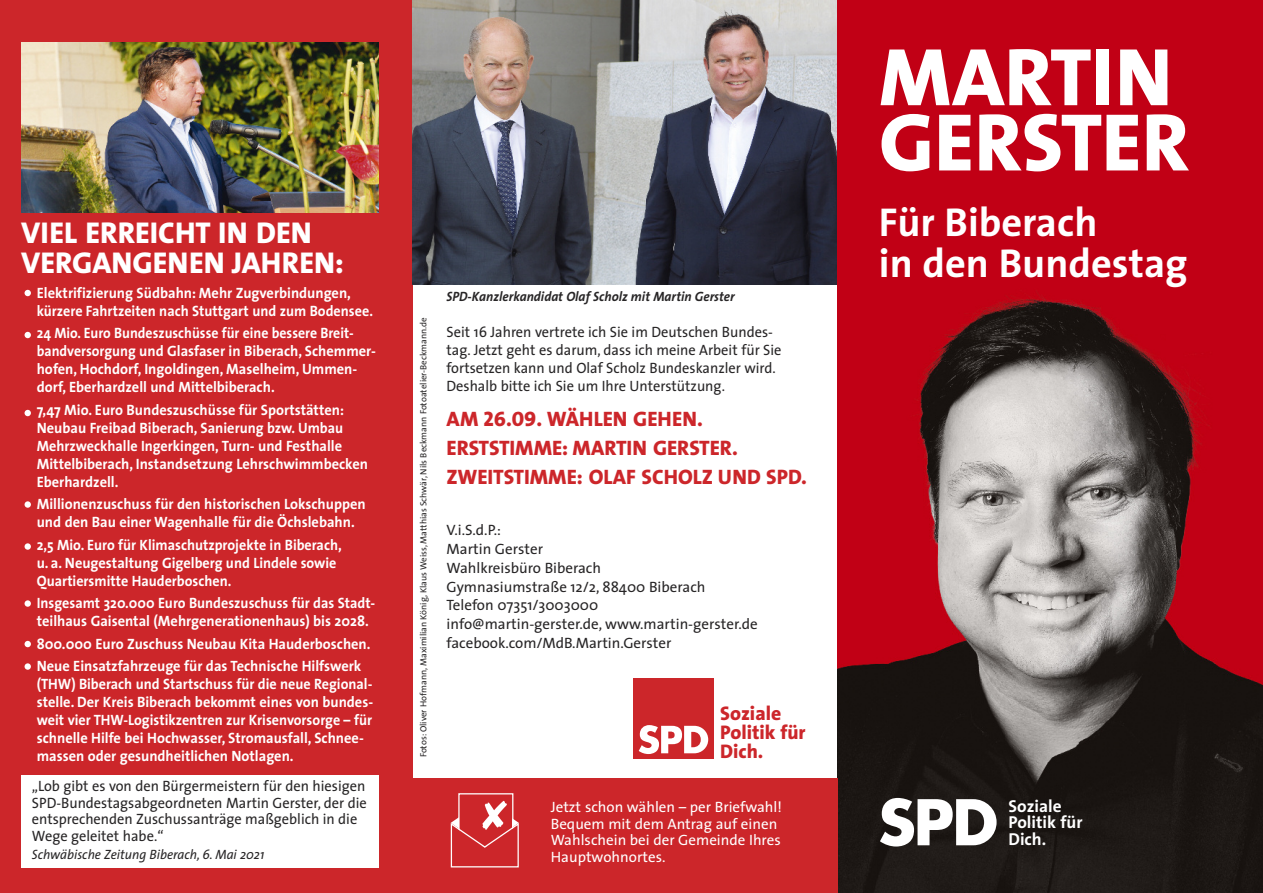
<style>
.page{position:relative;width:1263px;height:893px;background:#fff}
.page>*{position:absolute;margin:0;border:0;box-sizing:border-box;transform-origin:0 0}
.t1{font:800 82.5px/65.2px "The Sans";color:#fff}
.t2{font:700 40.5px/41.2px "The Sans";color:#fff}
.t3{font:800 30.3px/30px "The Sans";color:#fff}
.t4{font:800 21px/29.2px "The Sans";color:#cc262a}
.t5{font:800 19.8px/18.9px "The Sans";color:#cc262a}
.t6{font:700 17.25px/16.6px "The Sans";color:#fff}
.t7{font:700 15px/18px "The Sans";color:#fff;scale:.96 1}
.t8{font:700 15px/18px "The Sans";color:#fff;scale:.94 1}
.t9{font:15px/16.5px "The Sans";color:#272526;scale:.96 1}
.t10{font:15px/18.8px "The Sans";color:#272526}
.t11{font:700 15px/18px "The Sans";color:#fff;scale:.92 1}
.t12{font:15px/16.5px "The Sans";color:#fff}
.t13{font:italic 700 13.5px "The Sans";color:#272526;scale:.96 1}
.t14{font:italic 13.5px "The Sans";color:#272526;scale:.96 1}
.t15{font:9px "The Sans";color:#272526}
.s1{font-family:"The Sans Extra Bold Caps";font-weight:400}
</style>
<div class="page">
<div style="left:0;top:0;width:412px;height:893px;background:#cc262a"></div>
<img style="left:412px;top:0;width:426px;height:285px">
<img style="left:21px;top:43px;width:357px;height:170px">
<img style="left:838px;top:0;width:425px;height:893px">
<div style="left:21px;top:775px;width:357px;height:92px;background:#fff"></div>
<div style="left:412px;top:778px;width:426px;height:115px;background:#cc262a"></div>
<div style="left:458px;top:793px;width:55px;height:55px;border:1px solid #fff"></div>
<svg style="left:451px;top:800px;width:68px;height:67px"></svg>
<svg style="left:880px;top:798px;width:116px;height:48px"></svg>
<svg style="left:25px;top:290px;width:6px;height:6px"></svg>
<svg style="left:25px;top:332px;width:6px;height:6px"></svg>
<svg style="left:25px;top:410px;width:6px;height:6px"></svg>
<div style="left:25px;top:501px;width:6px;height:7px;background:#fff;border-radius:50%"></div>
<div style="left:25px;top:543px;width:6px;height:7px;background:#fff;border-radius:50%"></div>
<div style="left:25px;top:600px;width:6px;height:7px;background:#fff;border-radius:50%"></div>
<svg style="left:25px;top:641px;width:6px;height:6px"></svg>
<div style="left:25px;top:663px;width:6px;height:7px;background:#fff;border-radius:50%"></div>
<div style="left:633px;top:678px;width:80px;height:80px;background:#cc262a"></div>
<svg style="left:639px;top:725px;width:69px;height:29px"></svg>
<h3 class="t3" style="left:21px;top:221px;width:324px">VIEL ERREICHT IN DEN<br>VERGANGENEN JAHREN:</h3>
<p class="t7" style="left:37px;top:285px;width:352px">Elektrifizierung Südbahn: Mehr Zugverbindungen, kürzere Fahrtzeiten nach Stuttgart und zum Bodensee.</p>
<p class="t11" style="left:37px;top:326px;width:370px">24 Mio. Euro Bundeszuschüsse für eine bessere Breit&shy;bandversorgung und Glasfaser in Biberach, Schemmer&shy;hofen, Hochdorf, Ingoldingen, Maselheim, Ummen&shy;dorf, Eberhardzell und Mittelbiberach.</p>
<p class="t7" style="left:37px;top:402px;width:347px">7,47 Mio. Euro Bundeszuschüsse für Sportstätten:<br>Neubau Freibad Biberach, Sanierung bzw. Umbau Mehrzweckhalle Ingerkingen, Turn- und Festhalle Mittelbiberach, Instandsetzung Lehrschwimmbecken Eberhardzell.</p>
<p class="t7" style="left:37px;top:497px;width:344px">Millionenzuschuss für den historischen Lokschuppen und den Bau einer Wagenhalle für die Öchslebahn.</p>
<p class="t8" style="left:37px;top:537px;width:326px">2,5 Mio. Euro für Klimaschutzprojekte in Biberach, u. a. Neugestaltung Gigelberg und Lindele sowie<br>Quartiersmitte Hauderboschen.</p>
<p class="t8" style="left:37px;top:596px;width:362px">Insgesamt 320.000 Euro Bundeszuschuss für das Stadt&shy;teilhaus Gaisental (Mehrgenerationenhaus) bis 2028.</p>
<p class="t7" style="left:37px;top:634px;width:349px;line-height:22.5px">800.000 Euro Zuschuss Neubau Kita Hauderboschen.<br>Neue Einsatzfahrzeuge für das Technische Hilfswerk</p>
<p class="t8" style="left:37px;top:677px;width:359px">(THW) Biberach und Startschuss für die neue Regional&shy;stelle. Der Kreis Biberach bekommt eines von bundes&shy;weit vier THW-Logistikzentren zur Krisenvorsorge – für schnelle Hilfe bei Hochwasser, Stromausfall, Schnee&shy;massen oder gesundheitlichen Notlagen.</p>
<p class="t9" style="left:32px;top:779px;width:350px">„Lob gibt es von den Bürgermeistern für den hiesigen SPD-Bundestagsabgeordneten Martin Gerster, der die entsprechenden Zuschussanträge maßgeblich in die Wege geleitet habe.“</p>
<p class="t14" style="left:32px;top:849px;width:244px">Schwäbische Zeitung Biberach, 6. Mai 2021</p>
<p class="t15" style="left:420px;top:757px;width:442px;rotate:-90deg">Fotos: Oliver Hofmann, Maximilian König, Klaus Weiss, Matthias Schwär, Nils Beckmann Fotoatelier-Beckmann.de</p>
<p class="t13" style="left:446px;top:291px;width:302px">SPD-Kanzlerkandidat Olaf Scholz mit Martin Gerster</p>
<p class="t9" style="left:446px;top:324px;width:350px;line-height:18px">Seit 16 Jahren vertrete ich Sie im Deutschen Bundes&shy;tag. Jetzt geht es darum, dass ich meine Arbeit für Sie fortsetzen kann und Olaf Scholz Bundeskanzler wird.<br>Deshalb bitte ich Sie um Ihre Unterstützung.</p>
<h3 class="t4" style="left:446px;top:406px;width:362px">AM <span class="s1">26.09.</span> WÄHLEN GEHEN.<br>ERSTSTIMME: MARTIN GERSTER.<br>ZWEITSTIMME: OLAF SCHOLZ UND SPD.</h3>
<p class="t10" style="left:446px;top:522px;width:313px">V.i.S.d.P.:<br>Martin Gerster<br>Wahlkreisbüro Biberach<br>Gymnasiumstraße 12/2, 88400 Biberach<br>Telefon 07351/3003000<br>info@martin-gerster.de, www.martin-gerster.de facebook.com/MdB.Martin.Gerster</p>
<h3 class="t5" style="left:720px;top:706px;width:87px">Soziale<br>Politik für<br>Dich.</h3>
<p class="t12" style="left:551px;top:800px;width:233px">Jetzt schon wählen – per Briefwahl!<br>Bequem mit dem Antrag auf einen<br>Wahlschein bei der Gemeinde Ihres<br>Hauptwohnortes.</p>
<h1 class="t1" style="left:879px;top:52px;width:312px">MARTIN<br>GERSTER</h1>
<h2 class="t2" style="left:879px;top:205px;width:310px">Für Biberach<br>in den Bundestag</h2>
<p class="t6" style="left:1008px;top:799px;width:76px">Soziale<br>Politik für<br>Dich.</p>
</div>
